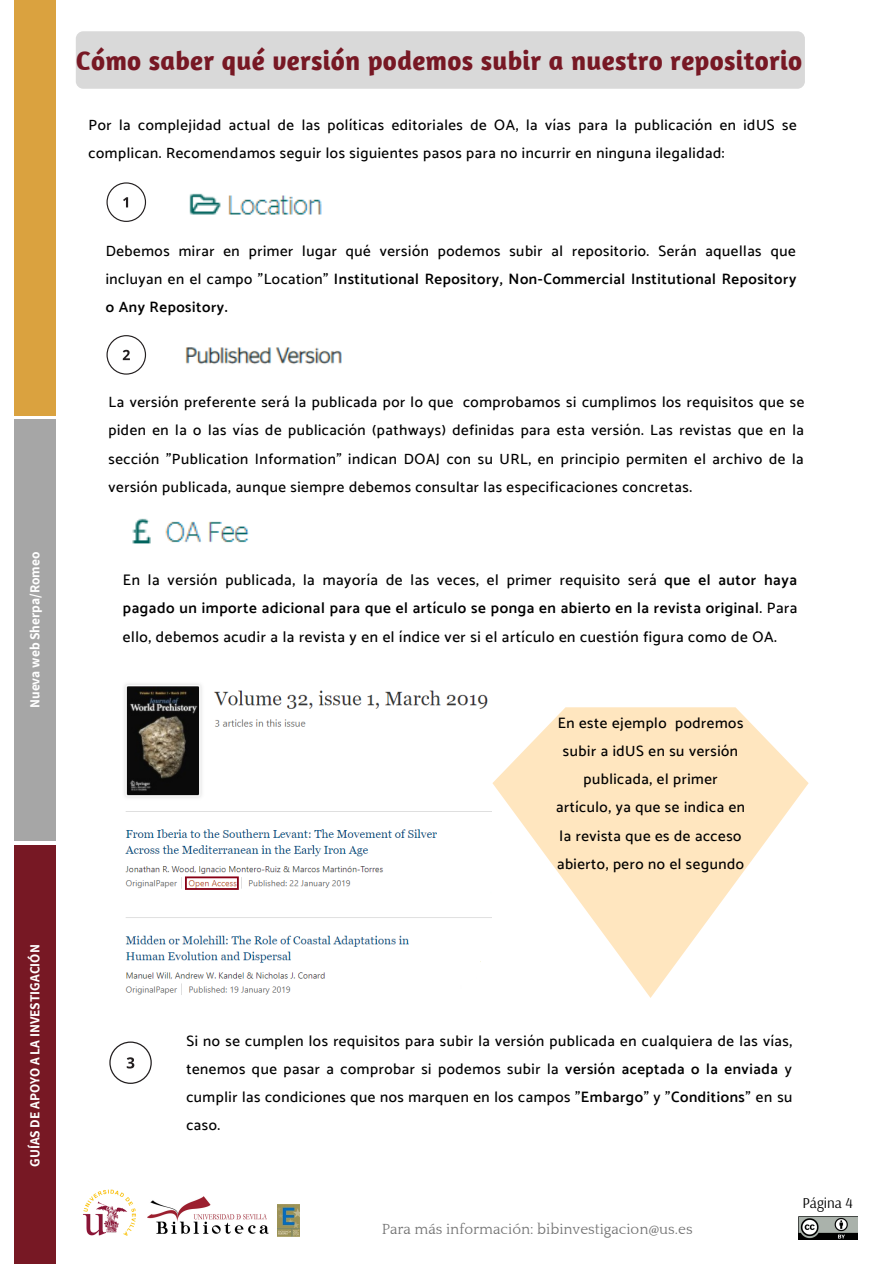
<style>
.page{position:relative;width:894px;height:1264px;background:#fff}
.page>*{position:absolute;margin:0;border:0;box-sizing:border-box;transform-origin:0 0}
.t1{font:700 27px "Amaranth";letter-spacing:.01em;color:#771824}
.t2{font:500 15.3px/28.2px "Catamaran";letter-spacing:.04em;color:#000;text-align:justify}
.t3{font:500 15px/28.2px "Catamaran";letter-spacing:.04em;color:#000;text-align:justify}
.t4{font:15px "Quattrocento";color:#737373}
.t5{font:15px "Arsenal";color:#000}
.t6{font:700 13.5px "Assistant";color:#fff}
.s1{font-weight:600}
</style>
<div class="page">
<div style="left:14px;top:0;width:42px;height:416px;background:#daa23f"></div>
<div style="left:14px;top:419px;width:42px;height:422px;background:#a6a6a6"></div>
<div style="left:14px;top:844px;width:42px;height:419px;background:#771824"></div>
<img style="left:148px;top:1196px;width:120px;height:38px">
<img style="left:277px;top:1204px;width:22px;height:32px">
<img style="left:798px;top:1216px;width:59px;height:23px">
<img style="left:83px;top:1189px;width:53px;height:47px">
<div style="left:76px;top:31px;width:728px;height:58px;background:#d9d9d9;border-radius:7px"></div>
<svg style="left:106px;top:182px;width:40px;height:40px"></svg>
<svg style="left:106px;top:335px;width:40px;height:39px"></svg>
<img style="left:189px;top:193px;width:133px;height:22px">
<img style="left:185px;top:347px;width:157px;height:17px">
<img style="left:132px;top:518px;width:117px;height:26px">
<img style="left:124px;top:683px;width:367px;height:312px">
<svg style="left:492px;top:707px;width:316px;height:290px;fill:#ffe6bf"></svg>
<svg style="left:109px;top:1041px;width:43px;height:42px"></svg>
<p class="t6" style="left:26px;top:708px;width:158px;rotate:-90deg">Nueva web Sherpa/Romeo</p>
<p class="t6" style="left:26px;top:1166px;width:224px;rotate:-90deg">GUÍAS DE APOYO A LA INVESTIGACIÓN</p>
<h1 class="t1" style="left:76px;top:44px;width:727px">Cómo saber qué versión podemos subir a nuestro repositorio</h1>
<p class="t3" style="left:89px;top:111px;width:709px">Por la complejidad actual de las políticas editoriales de OA, la vías para la publicación en idUS se complican. Recomendamos seguir los siguientes pasos para no incurrir en ninguna ilegalidad:</p>
<p class="t3" style="left:106px;top:236px;width:692px">Debemos mirar en primer lugar qué versión podemos subir al repositorio. Serán aquellas que incluyan en el campo "Location" <span class="s1">Institutional Repository, Non-Commercial Institutional Repository o Any Repository.</span></p>
<p class="t3" style="left:108px;top:388px;width:697px">La versión preferente será la publicada por lo que comprobamos si cumplimos los requisitos que se piden en la o las vías de publicación (pathways) definidas para esta versión. Las revistas que en la sección "Publication Information" indican DOAJ con su URL, en principio permiten el archivo de la versión publicada, aunque siempre debemos consultar las especificaciones concretas.</p>
<p class="t2" style="left:123px;top:566px;width:675px">En la versión publicada, la mayoría de las veces, el primer requisito será <span class="s1">que el autor haya pagado un importe adicional para que el artículo se ponga en abierto en la revista original</span>. Para ello, debemos acudir a la revista y en el índice ver si el artículo en cuestión figura como de OA.</p>
<p class="t3" style="left:556px;top:708px;width:190px;text-align:center">En este ejemplo podremos subir a idUS en su versión publicada, el primer artículo, ya que se indica en la revista que es de acceso abierto, pero no el segundo</p>
<p class="t3" style="left:186px;top:1026px;width:607px">Si no se cumplen los requisitos para subir la versión publicada en cualquiera de las vías, tenemos que pasar a comprobar si podemos subir la <span class="s1">versión aceptada o la enviada</span> y cumplir las condiciones que nos marquen en los campos "<span class="s1">Embargo</span>" y "<span class="s1">Conditions</span>" en su caso.</p>
<p class="t4" style="left:382px;top:1221px;width:312px">Para más información: bibinvestigacion@us.es</p>
<p class="t5" style="left:802px;top:1193px;width:52px">Página 4</p>
</div>
